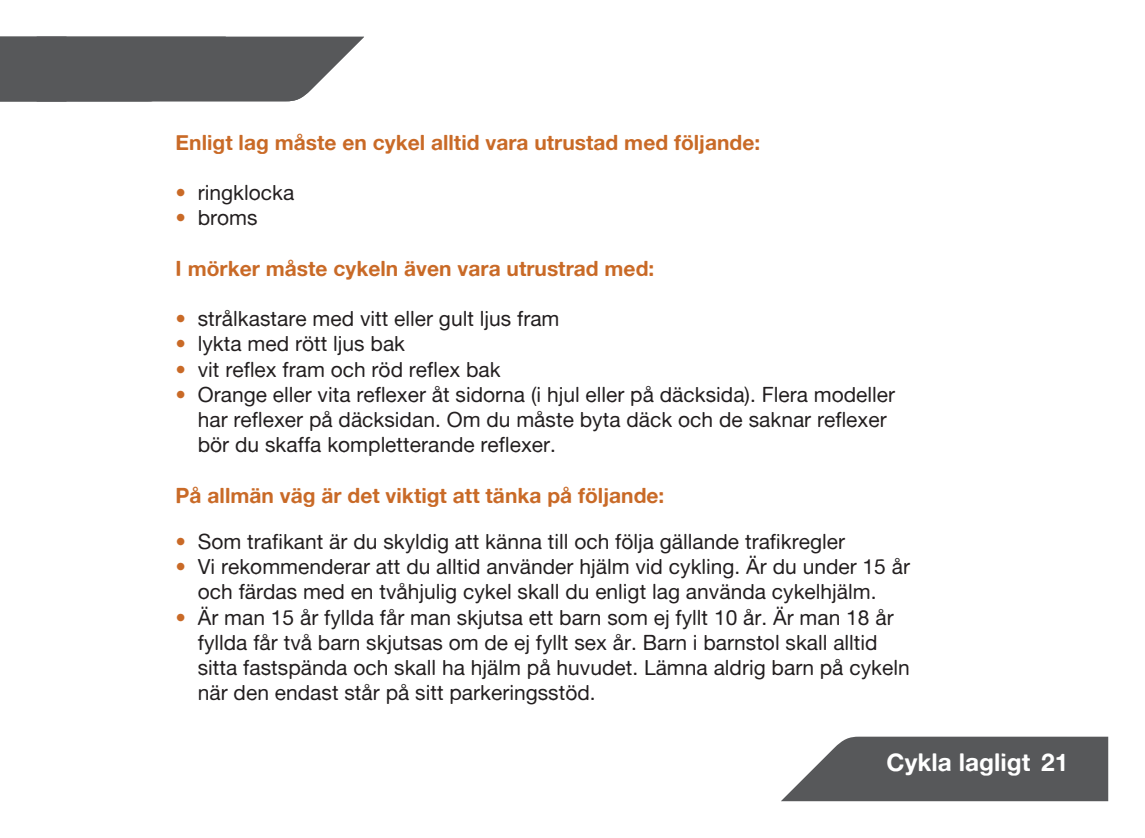
<style>
.page{position:relative;width:1145px;height:838px;background:#fff}
.page>*{position:absolute;margin:0;border:0;box-sizing:border-box;transform-origin:0 0}
.t1{font:24.5px "Alte Haas Grotesk Bold";color:#fff}
.t2{font:21px/25.2px "Alte Haas Grotesk";color:#231f20}
.t3{font:21px "Alte Haas Grotesk Bold";color:#c96a27}
.s1{color:#c96a27}
</style>
<div class="page">
<svg style="left:0;top:37px;width:364px;height:64px;background:#656668"></svg>
<svg style="left:781px;top:736px;width:327px;height:65px;background:#696a6c"></svg>
<p class="t3" style="left:176px;top:129px;width:586px">Enligt lag måste en cykel alltid vara utrustad med följande:</p>
<p class="t2" style="left:176px;top:180px;width:120px"><span class="s1">•</span> ringklocka</p>
<p class="t2" style="left:176px;top:205px;width:84px"><span class="s1">•</span> broms</p>
<p class="t3" style="left:176px;top:255px;width:480px">I mörker måste cykeln även vara utrustrad med:</p>
<p class="t2" style="left:176px;top:306px;width:385px"><span class="s1">•</span> strålkastare med vitt eller gult ljus fram</p>
<p class="t2" style="left:176px;top:331px;width:231px"><span class="s1">•</span> lykta med rött ljus bak</p>
<p class="t2" style="left:176px;top:356px;width:327px"><span class="s1">•</span> vit reflex fram och röd reflex bak</p>
<p class="t2" style="left:198px;top:381px;width:699px;text-indent:-22px"><span class="s1">•</span> Orange eller vita reflexer åt sidorna (i hjul eller på däcksida). Flera modeller har reflexer på däcksidan. Om du måste byta däck och de saknar reflexer bör du skaffa kompletterande reflexer.</p>
<p class="t3" style="left:176px;top:482px;width:490px">På allmän väg är det viktigt att tänka på följande:</p>
<p class="t2" style="left:176px;top:528px;width:671px"><span class="s1">•</span> Som trafikant är du skyldig att känna till och följa gällande trafikregler</p>
<p class="t2" style="left:176px;top:553px;width:736px;text-align:center"><span class="s1">•</span> Vi rekommenderar att du alltid använder hjälm vid cykling. Är du under 15 år och färdas med en tvåhjulig cykel skall du enligt lag använda cykelhjälm.</p>
<p class="t2" style="left:198px;top:604px;width:713px;text-indent:-22px"><span class="s1">•</span> Är man 15 år fyllda får man skjutsa ett barn som ej fyllt 10 år. Är man 18 år fyllda får två barn skjutsas om de ej fyllt sex år. Barn i barnstol skall alltid sitta fastspända och skall ha hjälm på huvudet. Lämna aldrig barn på cykeln när den endast står på sitt parkeringsstöd.</p>
<p class="t1" style="left:887px;top:747px;width:183px">Cykla lagligt 21</p>
</div>
